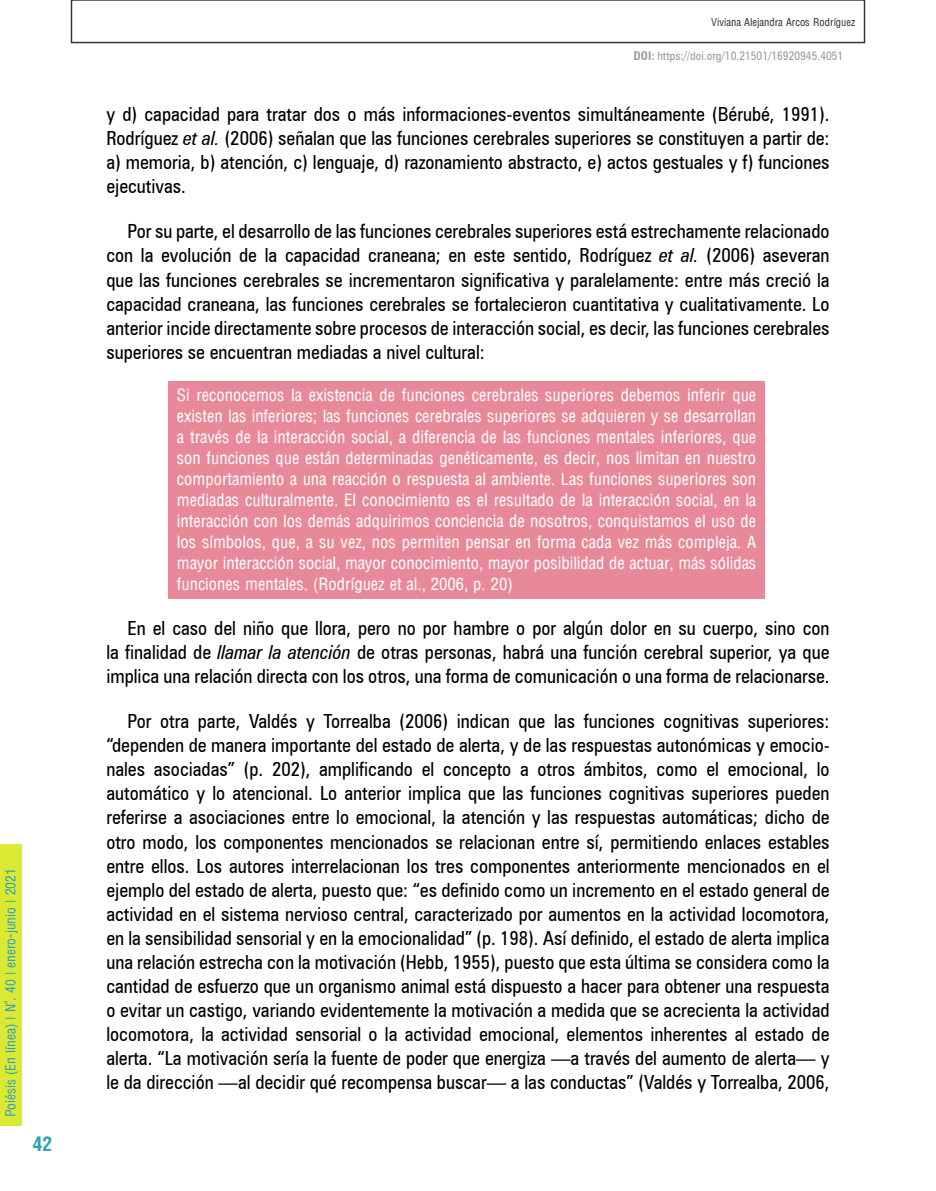
<style>
.page{position:relative;width:936px;height:1191px;background:#fff}
.page>*{position:absolute;margin:0;border:0;box-sizing:border-box;transform-origin:0 0}
.t1{font:condensed 19.5px/24px "Zurich BT";color:#000;text-align:justify}
.t2{font:700 condensed 19.5px "Arena";color:#33a2b7}
.t3{font:16.5px/21px "Arena Condensed";color:#fff;text-align:justify}
.t4{font:13.5px "Arena Condensed";color:#33a2b7}
.t5{font:condensed 12px "Zurich BT";color:#9c9e9f}
.t6{font:10.5px "Arena Condensed";color:#373737}
.s1{font-weight:700}
.s2{font-style:italic}
</style>
<div class="page">
<div style="left:0;top:844px;width:21px;height:282px;background:#dce932"></div>
<div style="left:71px;top:0;width:794px;height:43px;border:2px solid #373737"></div>
<div style="left:168px;top:381px;width:596px;height:217px;background:#e8899a"></div>
<p class="t4" style="left:3px;top:1117px;width:251px;rotate:-90deg">Poiésis (En línea) | N°. 40 | enero-junio | 2021</p>
<p class="t2" style="left:33px;top:1132px;width:21px">42</p>
<p class="t6" style="left:711px;top:16px;width:145px">Viviana Alejandra Arcos Rodríguez</p>
<p class="t5" style="left:633px;top:48px;width:211px"><span class="s1">DOI:</span> https://doi.org/10.21501/16920945.4051</p>
<p class="t1" style="left:106px;top:102px;width:724px">y d) capacidad para tratar dos o más informaciones-eventos simultáneamente (Bérubé, 1991).<br>Rodríguez <span class="s2">et al.</span> (2006) señalan que las funciones cerebrales superiores se constituyen a partir de: a) memoria, b) atención, c) lenguaje, d) razonamiento abstracto, e) actos gestuales y f) funciones ejecutivas.</p>
<p class="t1" style="left:106px;top:219px;width:724px;text-indent:21px">Por su parte, el desarrollo de las funciones cerebrales superiores está estrechamente relacionado con la evolución de la capacidad craneana; en este sentido, Rodríguez <span class="s2">et al.</span> (2006) aseveran que las funciones cerebrales se incrementaron significativa y paralelamente: entre más creció la capacidad craneana, las funciones cerebrales se fortalecieron cuantitativa y cualitativamente. Lo anterior incide directamente sobre procesos de interacción social, es decir, las funciones cerebrales superiores se encuentran mediadas a nivel cultural:</p>
<p class="t3" style="left:177px;top:384px;width:581px">Si reconocemos la existencia de funciones cerebrales superiores debemos inferir que existen las inferiores; las funciones cerebrales superiores se adquieren y se desarrollan a través de la interacción social, a diferencia de las funciones mentales inferiores, que son funciones que están determinadas genéticamente, es decir, nos limitan en nuestro comportamiento a una reacción o respuesta al ambiente. Las funciones superiores son mediadas culturalmente. El conocimiento es el resultado de la interacción social, en la interacción con los demás adquirimos conciencia de nosotros, conquistamos el uso de los símbolos, que, a su vez, nos permiten pensar en forma cada vez más compleja. A mayor interacción social, mayor conocimiento, mayor posibilidad de actuar, más sólidas funciones mentales. (Rodríguez et al., 2006, p. 20)</p>
<p class="t1" style="left:106px;top:616px;width:724px;text-indent:21px">En el caso del niño que llora, pero no por hambre o por algún dolor en su cuerpo, sino con la finalidad de <span class="s2">llamar la atención</span> de otras personas, habrá una función cerebral superior, ya que implica una relación directa con los otros, una forma de comunicación o una forma de relacionarse.</p>
<p class="t1" style="left:106px;top:709px;width:724px;text-indent:21px">Por otra parte, Valdés y Torrealba (2006) indican que las funciones cognitivas superiores: “dependen de manera importante del estado de alerta, y de las respuestas autonómicas y emocio&shy;nales asociadas” (p. 202), amplificando el concepto a otros ámbitos, como el emocional, lo automático y lo atencional. Lo anterior implica que las funciones cognitivas superiores pueden referirse a asociaciones entre lo emocional, la atención y las respuestas automáticas; dicho de otro modo, los componentes mencionados se relacionan entre sí, permitiendo enlaces estables entre ellos. Los autores interrelacionan los tres componentes anteriormente mencionados en el ejemplo del estado de alerta, puesto que: “es definido como un incremento en el estado general de actividad en el sistema nervioso central, caracterizado por aumentos en la actividad locomotora, en la sensibilidad sensorial y en la emocionalidad” (p. 198). Así definido, el estado de alerta implica una relación estrecha con la motivación (Hebb, 1955), puesto que esta última se considera como la cantidad de esfuerzo que un organismo animal está dispuesto a hacer para obtener una respuesta o evitar un castigo, variando evidentemente la motivación a medida que se acrecienta la actividad locomotora, la actividad sensorial o la actividad emocional, elementos inherentes al estado de alerta. “La motivación sería la fuente de poder que energiza —a través del aumento de alerta— y le da dirección —al decidir qué recompensa buscar— a las conductas” (Valdés y Torrealba, 2006,</p>
</div>
